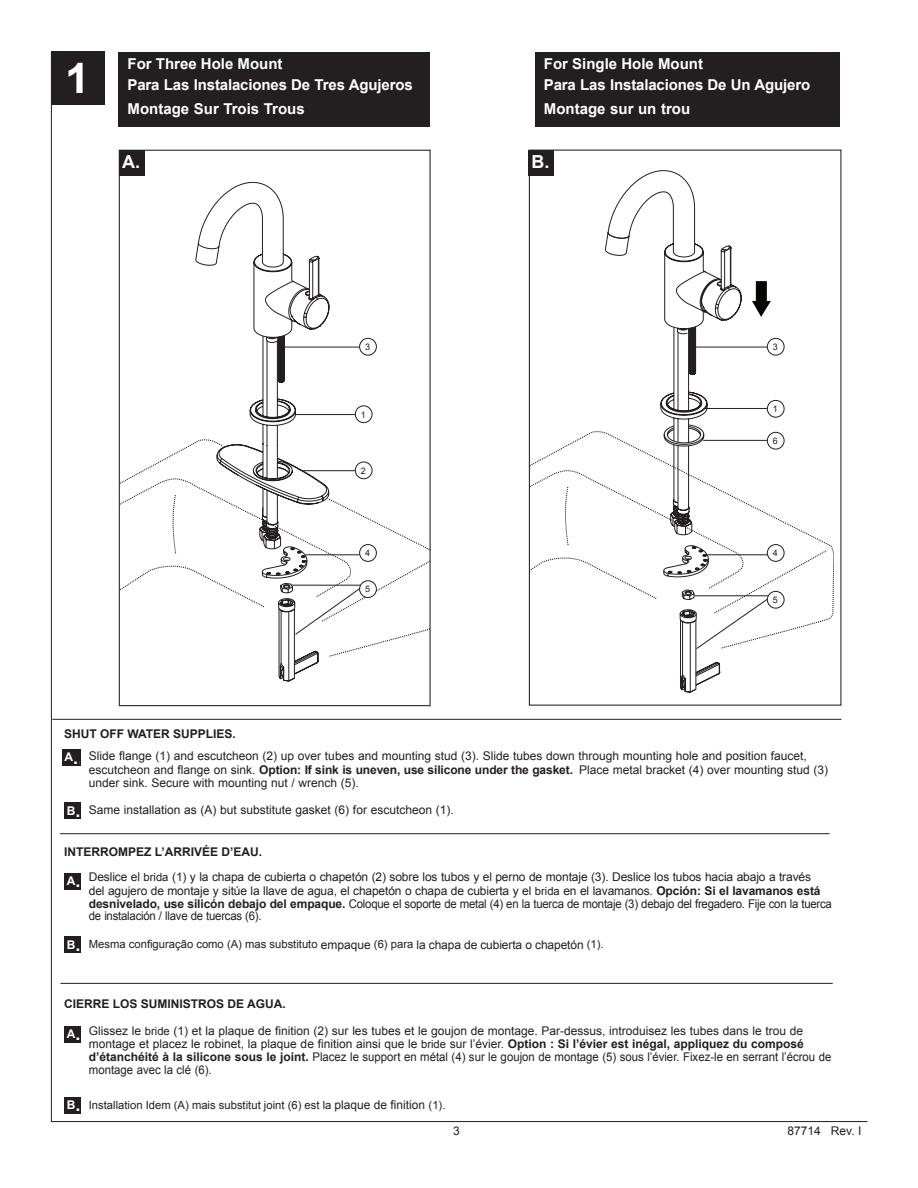
<style>
.page{position:relative;width:918px;height:1188px;background:#fff}
.page>*{position:absolute;margin:0;border:0;box-sizing:border-box;transform-origin:0 0}
.t1{font:700 42px "Arial";color:#fff;scale:1.06 1}
.t2{font:700 18px "Arial";color:#fff}
.t3{font:700 15px/21.6px "Arial";letter-spacing:-.01em;color:#fff}
.t4{font:12px/13px "Arial";color:#231f20}
.t5{font:700 12px "Arial";color:#231f20}
.t6{font:700 12px "Arial";color:#fff}
.t7{font:11.25px "Arial";color:#231f20}
.t8{font:9px "Arial";color:#231f20}
.s1{font-size:18px}
.s2{font-weight:700}
.s3{font-size:11.25px}
.s4{font-size:12px}
</style>
<div class="page">
<hr style="left:51px;top:1121px;width:816px;height:1px;background:#231f20">
<svg style="left:121px;top:442px;width:308px;height:205px"></svg>
<svg style="left:198px;top:182px;width:86px;height:60px"></svg>
<svg style="left:531px;top:431px;width:303px;height:204px"></svg>
<hr style="left:60px;top:833px;width:770px;height:1px;background:#231f20">
<hr style="left:60px;top:983px;width:773px;height:1px;background:#231f20">
<hr style="left:52px;top:719px;width:789px;height:1px;background:#231f20">
<div style="left:51px;top:51px;width:53px;height:54px;background:#231f20"></div>
<hr style="left:51px;top:52px;width:1px;height:1070px;background:#231f20">
<div style="left:119px;top:52px;width:311px;height:74px;background:#231f20"></div>
<div style="left:535px;top:52px;width:305px;height:75px;background:#231f20"></div>
<div style="left:767px;top:400px;width:17px;height:18px;border:1px solid #231f20;border-radius:50%"></div>
<div style="left:355px;top:406px;width:17px;height:17px;border:1px solid #231f20;border-radius:50%"></div>
<div style="left:767px;top:432px;width:17px;height:17px;border:1px solid #231f20;border-radius:50%"></div>
<div style="left:360px;top:545px;width:16px;height:16px;background:#fff;border-radius:50%"></div>
<div style="left:359px;top:544px;width:18px;height:18px;border:1px solid #231f20;border-radius:50%"></div>
<div style="left:767px;top:545px;width:17px;height:16px;background:#fff;border-radius:50%"></div>
<div style="left:767px;top:544px;width:17px;height:18px;border:1px solid #231f20;border-radius:50%"></div>
<div style="left:359px;top:338px;width:18px;height:17px;border:1px solid #231f20;border-radius:50%"></div>
<div style="left:767px;top:338px;width:17px;height:17px;border:1px solid #231f20;border-radius:50%"></div>
<svg style="left:195px;top:242px;width:171px;height:440px"></svg>
<svg style="left:605px;top:170px;width:169px;height:523px"></svg>
<div style="left:360px;top:581px;width:16px;height:17px;background:#fff;border-radius:50%"></div>
<div style="left:359px;top:580px;width:18px;height:18px;border:1px solid #231f20;border-radius:50%"></div>
<div style="left:767px;top:591px;width:17px;height:17px;background:#fff;border-radius:50%"></div>
<div style="left:767px;top:591px;width:17px;height:17px;border:1px solid #231f20;border-radius:50%"></div>
<hr style="left:306px;top:554px;width:53px;height:1px;background:#231f20">
<hr style="left:708px;top:554px;width:59px;height:1px;background:#231f20">
<div style="left:64px;top:749px;width:17px;height:17px;background:#231f20"></div>
<div style="left:64px;top:1026px;width:17px;height:16px;background:#231f20"></div>
<div style="left:64px;top:802px;width:17px;height:17px;background:#231f20"></div>
<div style="left:64px;top:937px;width:17px;height:16px;background:#231f20"></div>
<div style="left:64px;top:873px;width:17px;height:16px;background:#231f20"></div>
<div style="left:64px;top:1097px;width:17px;height:17px;background:#231f20"></div>
<div style="left:62px;top:749px;width:17px;height:17px;background:#231f20"></div>
<div style="left:119px;top:150px;width:26px;height:25px;background:#231f20"></div>
<div style="left:529px;top:150px;width:25px;height:25px;background:#231f20"></div>
<hr style="left:296px;top:414px;width:59px;height:1px;background:#231f20">
<hr style="left:303px;top:470px;width:52px;height:1px;background:#231f20">
<div style="left:355px;top:462px;width:17px;height:17px;border:1px solid #231f20;border-radius:50%"></div>
<h1 class="t1" style="left:65px;top:51px;width:25px">1</h1>
<p class="t3" style="left:128px;top:53px;width:287px">For Three Hole Mount<br>Para Las Instalaciones De Tres Agujeros</p>
<p class="t3" style="left:128px;top:98px;width:179px">Montage Sur Trois Trous</p>
<p class="t3" style="left:544px;top:53px;width:268px">For Single Hole Mount<br>Para Las Instalaciones De Un Agujero</p>
<p class="t3" style="left:544px;top:98px;width:148px">Montage sur un trou</p>
<h2 class="t2" style="left:122px;top:150px;width:19px">A.</h2>
<h2 class="t2" style="left:532px;top:150px;width:19px">B.</h2>
<p class="t8" style="left:365px;top:341px;width:7px">3</p>
<p class="t8" style="left:773px;top:341px;width:7px">3</p>
<p class="t8" style="left:361px;top:409px;width:7px">1</p>
<p class="t8" style="left:361px;top:465px;width:7px">2</p>
<p class="t8" style="left:773px;top:403px;width:7px">1</p>
<p class="t8" style="left:773px;top:435px;width:7px">6</p>
<p class="t8" style="left:365px;top:547px;width:7px">4</p>
<p class="t8" style="left:773px;top:547px;width:7px">4</p>
<p class="t5" style="left:64px;top:726px;width:173px">SHUT OFF WATER SUPPLIES.</p>
<p class="t8" style="left:365px;top:583px;width:7px">5</p>
<p class="t8" style="left:773px;top:594px;width:7px">5</p>
<p class="t6" style="left:65px;top:749px;width:15px">A<span class="s1">.</span></p>
<p class="t6" style="left:67px;top:749px;width:10px">A</p>
<p class="t6" style="left:67px;top:802px;width:15px">B<span class="s1">.</span></p>
<p class="t4" style="left:89px;top:750px;width:741px;line-height:13.5px">Slide flange (1) and escutcheon (2) up over tubes and mounting stud (3). Slide tubes down through mounting hole and position faucet, escutcheon and flange on sink. <span class="s2">Option: If sink is uneven, use silicone under the gasket.</span> Place metal bracket (4) over mounting stud (3) under sink. Secure with mounting nut / wrench (5).</p>
<p class="t4" style="left:89px;top:804px;width:366px">Same installation as (A) but substitute gasket (6) for escutcheon (1).</p>
<p class="t5" style="left:64px;top:843px;width:200px">INTERROMPEZ L’ARRIVÉE D’EAU.</p>
<p class="t6" style="left:67px;top:873px;width:15px">A<span class="s1">.</span></p>
<p class="t6" style="left:67px;top:937px;width:15px">B<span class="s1">.</span></p>
<p class="t4" style="left:89px;top:871px;width:745px">Deslice el <span class="s3">brida</span> (1) y la chapa de cubierta o chapetón (2) sobre los tubos y el perno de montaje (3). Deslice los tubos hacia abajo a través<br>del agujero de montaje y sitúe la llave de agua, el chapetón o chapa de cubierta y el <span class="s3">brida</span> en el lavamanos. <span class="s2">Opción: Si el lavamanos está desnivelado, use silicón debajo del empaque.</span> Coloque el soporte de metal (4) en la tuerca de montaje (3) debajo del fregadero. Fije con la tuerca de instalación / llave de tuercas (6).</p>
<p class="t7" style="left:89px;top:937px;width:516px">Mesma configuração como (A) mas substituto <span class="s4">empaque</span> (6) para <span class="s4">la chapa de cubierta o chapetón</span> (1).</p>
<p class="t5" style="left:64px;top:996px;width:223px">CIERRE LOS SUMINISTROS DE AGUA.</p>
<p class="t6" style="left:67px;top:1026px;width:15px">A<span class="s1">.</span></p>
<p class="t6" style="left:67px;top:1097px;width:15px">B<span class="s1">.</span></p>
<p class="t4" style="left:89px;top:1024px;width:744px">Glissez le <span class="s3">bride</span> (1) et la plaque de finition (2) sur les tubes et le goujon de montage. Par-dessus, introduisez les tubes dans le trou de montage et placez le robinet, la plaque de finition ainsi que le <span class="s3">bride</span> sur l’évier. <span class="s2">Option : Si l’évier est inégal, appliquez du composé d’étanchéité à la silicone sous le joint.</span> Placez le support en métal (4) sur le goujon de montage (5) sous l’évier. Fixez-le en serrant l’écrou de montage avec la clé (6).</p>
<p class="t7" style="left:89px;top:1098px;width:358px">Installation Idem (A) mais substitut joint (6) est la <span class="s4">plaque de finition</span> (1).</p>
<p class="t4" style="left:453px;top:1125px;width:8px">3</p>
<p class="t4" style="left:788px;top:1124px;width:75px">87714 Rev. I</p>
</div>
